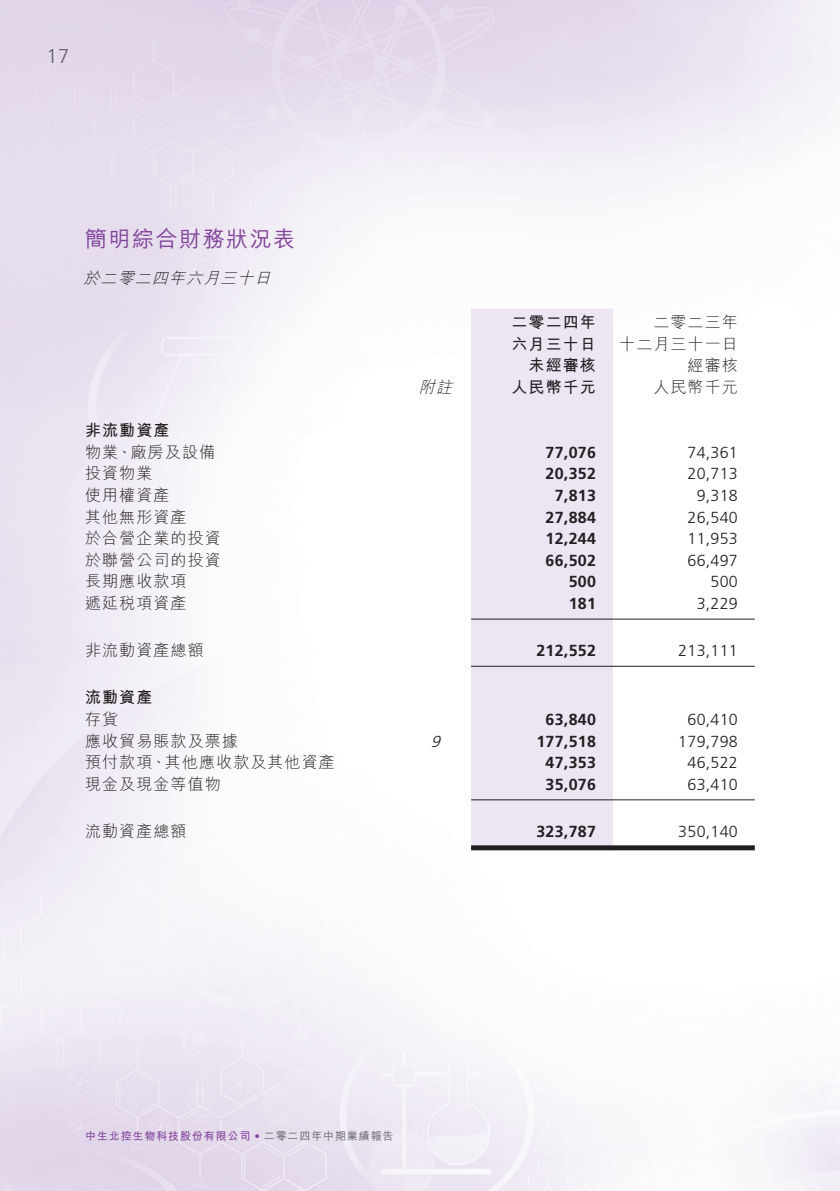
<style>
.page{position:relative;width:840px;height:1191px;background:#fff}
.page>*{position:absolute;margin:0;border:0;box-sizing:border-box;transform-origin:0 0}
.t1{font:500 22px "M Hei HK";letter-spacing:.07em;color:#81449a}
.t2{font:300 20px "Frutiger LT Std";color:#636366}
.t3{font:300 16px/21.6px "M Hei HK";letter-spacing:.065em;color:#231f20;text-align:right}
.t4{font:300 16px "Frutiger LT Std";letter-spacing:.015em;color:#231f20}
.t5{font:700 16px "Frutiger LT Std";letter-spacing:.015em;color:#231f20}
.t6{font:700 16px/21.6px "M Hei HK";letter-spacing:.065em;color:#231f20}
.t7{font:italic 300 16px "M Hei HK";color:#231f20}
.t8{font:italic 300 16px "Frutiger LT Std";color:#231f20}
.t9{font:700 11px "M Hei HK";letter-spacing:.08em;color:#81449a}
.s1{font-family:"Frutiger LT Std"}
.s2{font-weight:500;color:#636366}
</style>
<div class="page">
<img style="left:0;top:0;width:839px;height:1191px">
<div style="left:471px;top:308px;width:141px;height:537px;background:#ede6f2"></div>
<hr style="left:471px;top:618px;width:141px;height:1px;background:#231f20">
<hr style="left:612px;top:618px;width:142px;height:1px;background:#231f20">
<hr style="left:471px;top:666px;width:141px;height:1px;background:#231f20">
<hr style="left:612px;top:666px;width:142px;height:1px;background:#231f20">
<hr style="left:471px;top:799px;width:141px;height:1px;background:#231f20">
<hr style="left:612px;top:799px;width:142px;height:1px;background:#231f20">
<div style="left:471px;top:845px;width:141px;height:5px;background:#231f20"></div>
<div style="left:612px;top:845px;width:142px;height:5px;background:#231f20"></div>
<p class="t2" style="left:46px;top:45px;width:24px">17</p>
<h1 class="t1" style="left:85px;top:222px;width:211px">簡明綜合財務狀況表</h1>
<p class="t7" style="left:83px;top:270px;width:192px">於二零二四年六月三十日</p>
<p class="t6" style="left:85px;top:418px;width:86px">非流動資產</p>
<p class="t3" style="left:85px;top:441px;width:131px">物業、廠房及設備</p>
<p class="t3" style="left:85px;top:462px;width:69px">投資物業</p>
<p class="t3" style="left:85px;top:484px;width:86px">使用權資產</p>
<p class="t3" style="left:85px;top:506px;width:103px">其他無形資產</p>
<p class="t3" style="left:85px;top:527px;width:137px">於合營企業的投資</p>
<p class="t3" style="left:85px;top:549px;width:137px">於聯營公司的投資</p>
<p class="t3" style="left:85px;top:570px;width:103px">長期應收款項</p>
<p class="t3" style="left:85px;top:592px;width:103px">遞延稅項資產</p>
<p class="t3" style="left:85px;top:639px;width:120px">非流動資產總額</p>
<p class="t6" style="left:85px;top:685px;width:69px">流動資產</p>
<p class="t3" style="left:85px;top:708px;width:35px">存貨</p>
<p class="t3" style="left:85px;top:729px;width:154px">應收貿易賬款及票據</p>
<p class="t3" style="left:85px;top:751px;width:251px">預付款項、其他應收款及其他資產</p>
<p class="t3" style="left:85px;top:773px;width:137px">現金及現金等值物</p>
<p class="t3" style="left:85px;top:820px;width:103px">流動資產總額</p>
<p class="t7" style="left:418px;top:379px;width:39px">附註</p>
<p class="t8" style="left:430px;top:732px;width:15px">9</p>
<p class="t6" style="left:511px;top:310px;width:86px">二零二四年六月三十日</p>
<p class="t3" style="left:619px;top:311px;width:120px">二零二三年<br>十二月三十一日經審核</p>
<p class="t6" style="left:528px;top:353px;width:69px">未經審核</p>
<p class="t6" style="left:511px;top:375px;width:86px">人民幣千元</p>
<p class="t3" style="left:653px;top:376px;width:86px">人民幣千元</p>
<p class="t5" style="left:545px;top:443px;width:52px">77,076</p>
<p class="t4" style="left:687px;top:443px;width:52px">74,361</p>
<p class="t5" style="left:545px;top:464px;width:52px">20,352</p>
<p class="t4" style="left:687px;top:465px;width:52px">20,713</p>
<p class="t5" style="left:554px;top:486px;width:43px">7,813</p>
<p class="t4" style="left:696px;top:486px;width:43px">9,318</p>
<p class="t5" style="left:545px;top:507px;width:52px">27,884</p>
<p class="t4" style="left:687px;top:508px;width:52px">26,540</p>
<p class="t5" style="left:545px;top:529px;width:52px">12,244</p>
<p class="t4" style="left:687px;top:529px;width:52px">11,953</p>
<p class="t5" style="left:545px;top:551px;width:52px">66,502</p>
<p class="t4" style="left:687px;top:551px;width:52px">66,497</p>
<p class="t5" style="left:568px;top:572px;width:29px">500</p>
<p class="t4" style="left:710px;top:573px;width:29px">500</p>
<p class="t5" style="left:568px;top:594px;width:29px">181</p>
<p class="t4" style="left:696px;top:594px;width:43px">3,229</p>
<p class="t5" style="left:536px;top:641px;width:61px">212,552</p>
<p class="t4" style="left:678px;top:641px;width:61px">213,111</p>
<p class="t5" style="left:545px;top:710px;width:52px">63,840</p>
<p class="t4" style="left:687px;top:710px;width:52px">60,410</p>
<p class="t5" style="left:536px;top:731px;width:61px">177,518</p>
<p class="t4" style="left:678px;top:732px;width:61px">179,798</p>
<p class="t5" style="left:545px;top:753px;width:52px">47,353</p>
<p class="t4" style="left:687px;top:753px;width:52px">46,522</p>
<p class="t5" style="left:545px;top:775px;width:52px">35,076</p>
<p class="t4" style="left:687px;top:775px;width:52px">63,410</p>
<p class="t5" style="left:536px;top:822px;width:61px">323,787</p>
<p class="t4" style="left:678px;top:822px;width:61px">350,140</p>
<p class="t9" style="left:85px;top:1128px;width:310px">中生北控生物科技股份有限公司 <span class="s1">•</span> <span class="s2">二零二四年中期業績報告</span></p>
</div>
